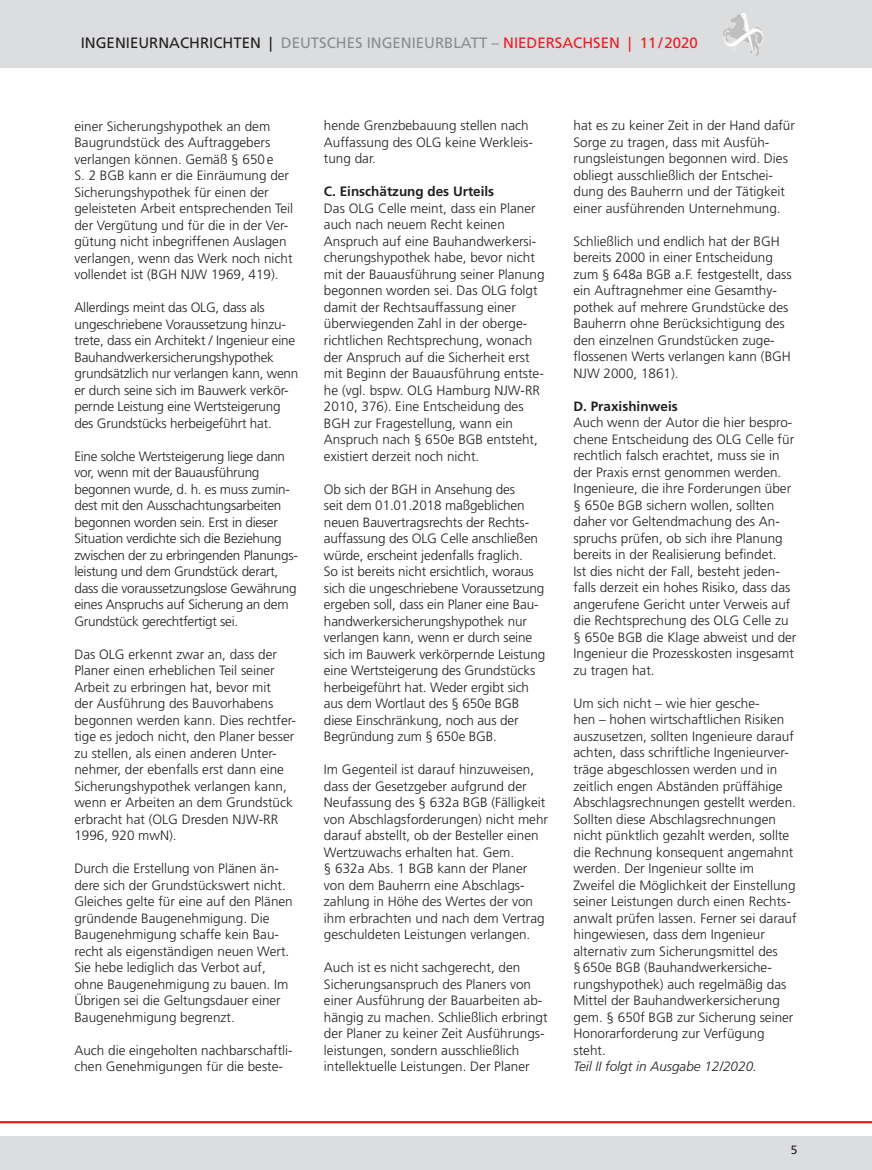
<style>
.page{position:relative;width:872px;height:1170px;background:#fff}
.page>*{position:absolute;margin:0;border:0;box-sizing:border-box;transform-origin:0 0}
.t1{font:15px "Frutiger LT Std";color:#8a8c8f}
.t2{font:300 13.5px/16.5px "Frutiger LT Std";color:#231f20}
.t3{font:300 13.5px/16.5px "Frutiger LT Std";letter-spacing:-.02em;color:#231f20}
.t4{font:700 13.5px "Frutiger LT Std";color:#231f20}
.t5{font:italic 300 13.5px "Frutiger LT Std";color:#231f20}
.t6{font:12px "Frutiger LT Std";color:#231f20}
.s1{color:#231f20}
.s2{color:#ee1d23}
</style>
<div class="page">
<div style="left:0;top:1135px;width:872px;height:34px;background:#dcdddf"></div>
<div style="left:0;top:0;width:872px;height:68px;background:#dcdddf"></div>
<hr style="left:0;top:1120px;width:872px;height:3px;background:#ee1d23">
<svg style="left:730px;top:13px;width:13px;height:9px"></svg>
<p class="t1" style="left:81px;top:34px;width:618px"><span class="s1">INGENIEURNACHRICHTEN |</span> DEUTSCHES INGENIEURBLATT – <span class="s2">NIEDERSACHSEN | 11/2020</span></p>
<p class="t2" style="left:74px;top:118px;width:220px">einer Sicherungshypothek an dem Baugrundstück des Auftraggebers verlangen können. Gemäß § 650e<br>S. 2 BGB kann er die Einräumung der Sicherungshypothek für einen der geleisteten Arbeit entsprechenden Teil der Vergütung und für die in der Ver&shy;gütung nicht inbegriffenen Auslagen verlangen, wenn das Werk noch nicht vollendet ist (BGH NJW 1969, 419).</p>
<p class="t2" style="left:74px;top:299px;width:225px">Allerdings meint das OLG, dass als ungeschriebene Voraussetzung hinzu&shy;trete, dass ein Architekt / Ingenieur eine Bauhandwerkersicherungshypothek grundsätzlich nur verlangen kann, wenn er durch seine sich im Bauwerk verkör&shy;pernde Leistung eine Wertsteigerung des Grundstücks herbeigeführt hat.</p>
<p class="t3" style="left:74px;top:448px;width:225px">Eine solche Wertsteigerung liege dann vor, wenn mit der Bauausführung begonnen wurde, d. h. es muss zumin&shy;dest mit den Ausschachtungsarbeiten begonnen worden sein. Erst in dieser Situation verdichte sich die Beziehung zwischen der zu erbringenden Planungs&shy;leistung und dem Grundstück derart, dass die voraussetzungslose Gewährung eines Anspruchs auf Sicherung an dem Grundstück gerechtfertigt sei.</p>
<p class="t2" style="left:74px;top:646px;width:223px">Das OLG erkennt zwar an, dass der Planer einen erheblichen Teil seiner Arbeit zu erbringen hat, bevor mit<br>der Ausführung des Bauvorhabens begonnen werden kann. Dies rechtfer&shy;tige es jedoch nicht, den Planer besser zu stellen, als einen anderen Unter&shy;nehmer, der ebenfalls erst dann eine Sicherungshypothek verlangen kann, wenn er Arbeiten an dem Grundstück erbracht hat (OLG Dresden NJW-RR 1996, 920 mwN).</p>
<p class="t2" style="left:74px;top:860px;width:220px">Durch die Erstellung von Plänen än&shy;dere sich der Grundstückswert nicht.<br>Gleiches gelte für eine auf den Plänen gründende Baugenehmigung. Die Baugenehmigung schaffe kein Bau&shy;recht als eigenständigen neuen Wert.<br>Sie hebe lediglich das Verbot auf, ohne Baugenehmigung zu bauen. Im Übrigen sei die Geltungsdauer einer Baugenehmigung begrenzt.</p>
<p class="t2" style="left:74px;top:1042px;width:220px">Auch die eingeholten nachbarschaftli&shy;chen Genehmigungen für die beste-</p>
<p class="t2" style="left:324px;top:118px;width:210px">hende Grenzbebauung stellen nach<br>Auffassung des OLG keine Werkleis&shy;tung dar.</p>
<p class="t4" style="left:324px;top:184px;width:172px">C. Einschätzung des Urteils</p>
<p class="t2" style="left:324px;top:200px;width:222px">Das OLG Celle meint, dass ein Planer auch nach neuem Recht keinen Anspruch auf eine Bauhandwerkersi&shy;cherungshypothek habe, bevor nicht mit der Bauausführung seiner Planung begonnen worden sei. Das OLG folgt damit der Rechtsauffassung einer überwiegenden Zahl in der oberge&shy;richtlichen Rechtsprechung, wonach der Anspruch auf die Sicherheit erst mit Beginn der Bauausführung entste&shy;he (vgl. bspw. OLG Hamburg NJW-RR 2010, 376). Eine Entscheidung des BGH zur Fragestellung, wann ein Anspruch nach § 650e BGB entsteht, existiert derzeit noch nicht.</p>
<p class="t2" style="left:324px;top:481px;width:223px">Ob sich der BGH in Ansehung des<br>seit dem 01.01.2018 maßgeblichen neuen Bauvertragsrechts der Rechts&shy;auffassung des OLG Celle anschließen würde, erscheint jedenfalls fraglich.<br>So ist bereits nicht ersichtlich, woraus sich die ungeschriebene Voraussetzung ergeben soll, dass ein Planer eine Bau&shy;handwerkersicherungshypothek nur verlangen kann, wenn er durch seine sich im Bauwerk verkörpernde Leistung eine Wertsteigerung des Grundstücks herbeigeführt hat. Weder ergibt sich aus dem Wortlaut des § 650e BGB diese Einschränkung, noch aus der Begründung zum § 650e BGB.</p>
<p class="t2" style="left:324px;top:761px;width:225px">Im Gegenteil ist darauf hinzuweisen, dass der Gesetzgeber aufgrund der Neufassung des § 632a BGB (Fälligkeit von Abschlagsforderungen) nicht mehr darauf abstellt, ob der Besteller einen Wertzuwachs erhalten hat. Gem.<br>§ 632a Abs. 1 BGB kann der Planer von dem Bauherrn eine Abschlags&shy;zahlung in Höhe des Wertes der von ihm erbrachten und nach dem Vertrag geschuldeten Leistungen verlangen.</p>
<p class="t2" style="left:324px;top:959px;width:225px">Auch ist es nicht sachgerecht, den Sicherungsanspruch des Planers von einer Ausführung der Bauarbeiten ab&shy;hängig zu machen. Schließlich erbringt der Planer zu keiner Zeit Ausführungs&shy;leistungen, sondern ausschließlich intellektuelle Leistungen. Der Planer</p>
<p class="t2" style="left:573px;top:117px;width:223px">hat es zu keiner Zeit in der Hand dafür Sorge zu tragen, dass mit Ausfüh&shy;rungsleistungen begonnen wird. Dies obliegt ausschließlich der Entschei&shy;dung des Bauherrn und der Tätigkeit einer ausführenden Unternehmung.</p>
<p class="t2" style="left:573px;top:233px;width:220px">Schließlich und endlich hat der BGH bereits 2000 in einer Entscheidung zum § 648a BGB a.F. festgestellt, dass ein Auftragnehmer eine Gesamthy&shy;pothek auf mehrere Grundstücke des Bauherrn ohne Berücksichtigung des den einzelnen Grundstücken zuge&shy;flossenen Werts verlangen kann (BGH NJW 2000, 1861).</p>
<p class="t4" style="left:573px;top:398px;width:106px">D. Praxishinweis</p>
<p class="t2" style="left:573px;top:414px;width:224px">Auch wenn der Autor die hier bespro&shy;chene Entscheidung des OLG Celle für rechtlich falsch erachtet, muss sie in der Praxis ernst genommen werden.<br>Ingenieure, die ihre Forderungen über § 650e BGB sichern wollen, sollten daher vor Geltendmachung des An&shy;spruchs prüfen, ob sich ihre Planung bereits in der Realisierung befindet.<br>Ist dies nicht der Fall, besteht jeden&shy;falls derzeit ein hohes Risiko, dass das angerufene Gericht unter Verweis auf die Rechtsprechung des OLG Celle zu § 650e BGB die Klage abweist und der Ingenieur die Prozesskosten insgesamt zu tragen hat.</p>
<p class="t2" style="left:573px;top:695px;width:225px">Um sich nicht – wie hier gesche-<br>hen – hohen wirtschaftlichen Risiken auszusetzen, sollten Ingenieure darauf achten, dass schriftliche Ingenieurver&shy;träge abgeschlossen werden und in zeitlich engen Abständen prüffähige Abschlagsrechnungen gestellt werden.<br>Sollten diese Abschlagsrechnungen nicht pünktlich gezahlt werden, sollte die Rechnung konsequent angemahnt werden. Der Ingenieur sollte im Zweifel die Möglichkeit der Einstellung seiner Leistungen durch einen Rechts&shy;anwalt prüfen lassen. Ferner sei darauf hingewiesen, dass dem Ingenieur alternativ zum Sicherungsmittel des §650e BGB (Bauhandwerkersiche&shy;rungshypothek) auch regelmäßig das Mittel der Bauhandwerkersicherung gem. § 650f BGB zur Sicherung seiner Honorarforderung zur Verfügung steht.</p>
<p class="t5" style="left:573px;top:1058px;width:185px">Teil II folgt in Ausgabe 12/2020.</p>
<p class="t6" style="left:791px;top:1142px;width:8px">5</p>
</div>
